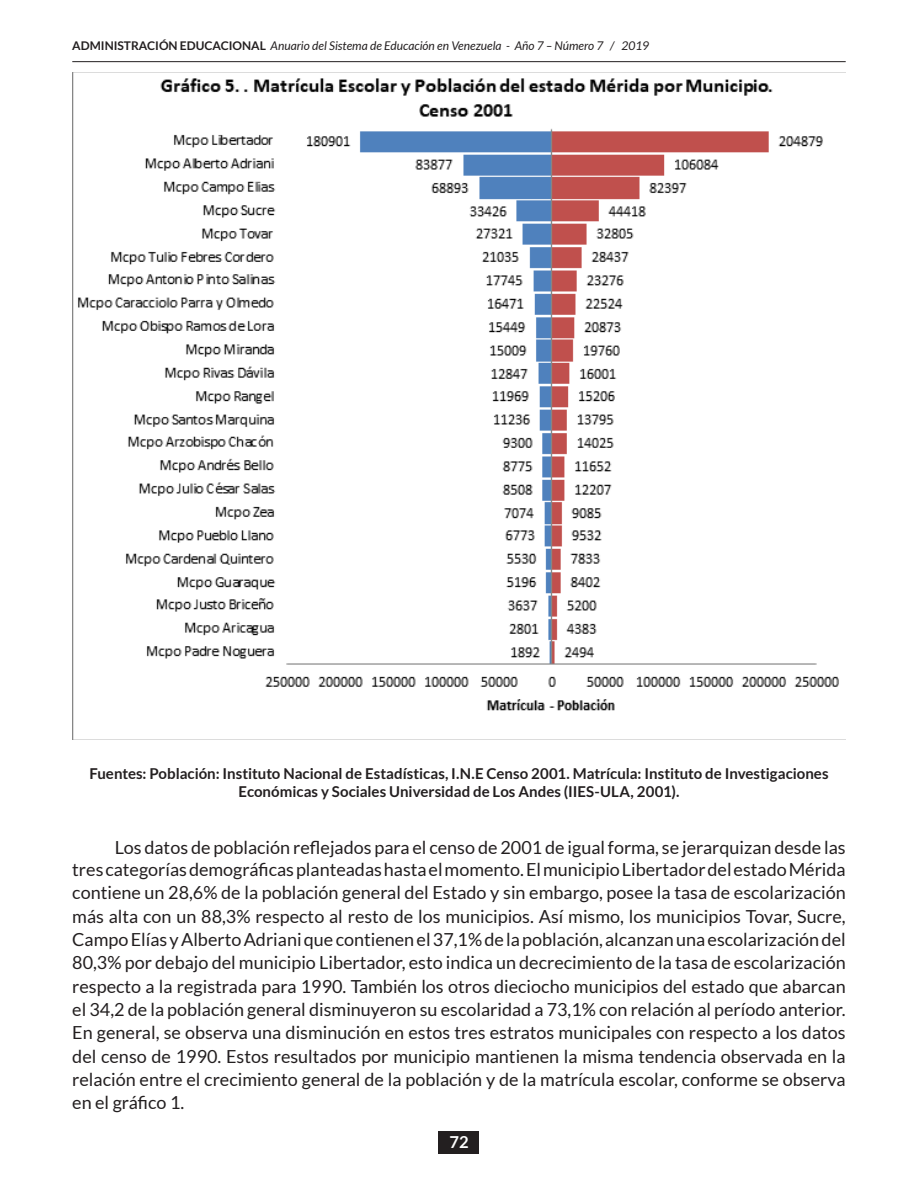
<style>
.page{position:relative;width:918px;height:1188px;background:#fff}
.page>*{position:absolute;margin:0;border:0;box-sizing:border-box;transform-origin:0 0}
.Cuerpo_de_texto{font:18px/23.2px "Lato";color:#231f20;text-align:right}
.t1{font:700 16.5px "Lato";color:#fff}
.Autor_Centro{font:700 15px/18px "Lato";color:#231f20;text-align:center}
.t2{font:italic 12px "Lato";color:#231f20}
.s1{font-weight:700;font-style:normal}
</style>
<div class="page">
<div style="left:439px;top:1131px;width:40px;height:23px;background:#231f20"></div>
<img style="left:72px;top:72px;width:774px;height:667px">
<hr style="left:72px;top:61px;width:774px;height:1px;background:#231f20">
<p class="t2" style="left:72px;top:38px;width:579px"><span class="s1">ADMINISTRACIÓN EDUCACIONAL</span> Anuario del Sistema de Educación en Venezuela - Año 7 – Número 7 / 2019</p>
<p class="Autor_Centro" style="left:89px;top:764px;width:741px">Fuentes: Población: Instituto Nacional de Estadísticas, I.N.E Censo 2001. Matrícula: Instituto de Investigaciones<br>Económicas y Sociales Universidad de Los Andes (IIES-ULA, 2001).</p>
<p class="Cuerpo_de_texto" style="left:72px;top:837px;width:775px;line-height:21.5px">Los datos de población reflejados para el censo de 2001 de igual forma, se jerarquizan desde las<br>tres categorías demográficas planteadas hasta el momento. El municipio Libertador del estado Mérida</p>
<p class="Cuerpo_de_texto" style="left:72px;top:881px;width:775px;text-align:justify">contiene un 28,6% de la población general del Estado y sin embargo, posee la tasa de escolarización más alta con un 88,3% respecto al resto de los municipios. Así mismo, los municipios Tovar, Sucre, Campo Elías y Alberto Adriani que contienen el 37,1% de la población, alcanzan una escolarización del 80,3% por debajo del municipio Libertador, esto indica un decrecimiento de la tasa de escolarización respecto a la registrada para 1990. También los otros dieciocho municipios del estado que abarcan el 34,2 de la población general disminuyeron su escolaridad a 73,1% con relación al período anterior.<br>En general, se observa una disminución en estos tres estratos municipales con respecto a los datos del censo de 1990. Estos resultados por municipio mantienen la misma tendencia observada en la relación entre el crecimiento general de la población y de la matrícula escolar, conforme se observa en el gráfico 1.</p>
<p class="t1" style="left:449px;top:1132px;width:21px">72</p>
</div>
